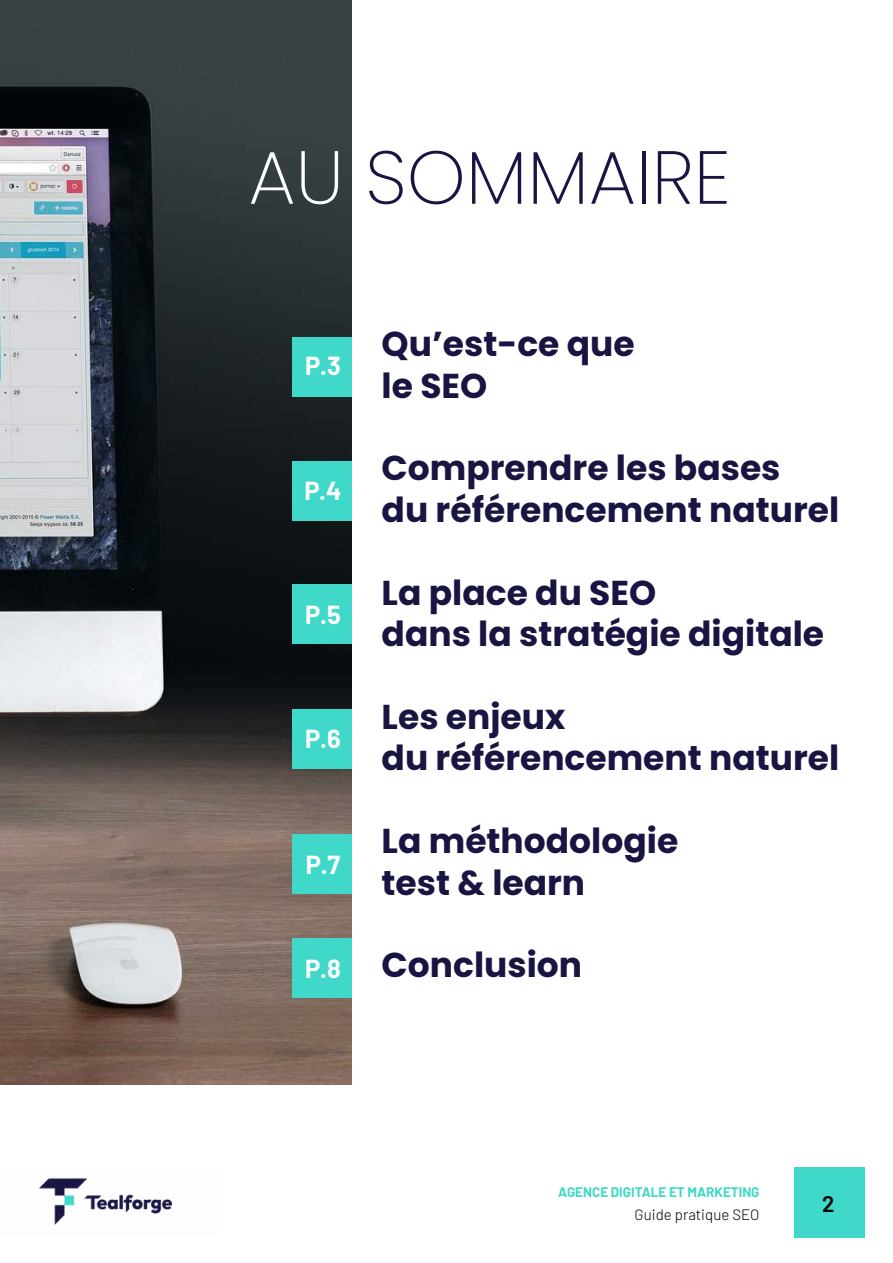
<style>
.page{position:relative;width:893px;height:1263px;background:#fff}
.page>*{position:absolute;margin:0;border:0;box-sizing:border-box;transform-origin:0 0}
.t1{font:200 75px "Poppins";color:#181543}
.t2{font:700 34.5px/41.4px "Poppins";color:#181543}
.t3{font:700 25.5px "Barlow";color:#fff}
.t4{font:600 22.5px "Barlow";color:#000}
.t5{font:300 15px "Barlow";color:#000}
.t6{font:700 13.5px "Barlow";color:#3fd8c9}
.s1{color:#fff}
</style>
<div class="page">
<div style="left:794px;top:1167px;width:70px;height:71px;background:#3fd8c9"></div>
<img style="left:39px;top:1177px;width:134px;height:48px">
<img style="left:0;top:0;width:352px;height:1084px">
<div style="left:292px;top:337px;width:60px;height:59px;background:#3fd8c9"></div>
<div style="left:292px;top:462px;width:60px;height:59px;background:#3fd8c9"></div>
<div style="left:292px;top:585px;width:60px;height:59px;background:#3fd8c9"></div>
<div style="left:292px;top:709px;width:60px;height:60px;background:#3fd8c9"></div>
<div style="left:292px;top:834px;width:60px;height:60px;background:#3fd8c9"></div>
<div style="left:292px;top:938px;width:60px;height:60px;background:#3fd8c9"></div>
<h1 class="t1" style="left:248px;top:134px;width:484px"><span class="s1">AU</span> SOMMAIRE</h1>
<p class="t3" style="left:305px;top:347px;width:37px">P.3</p>
<p class="t3" style="left:304px;top:472px;width:39px">P.4</p>
<p class="t3" style="left:305px;top:596px;width:37px">P.5</p>
<p class="t3" style="left:305px;top:720px;width:37px">P.6</p>
<p class="t3" style="left:306px;top:846px;width:36px">P.7</p>
<p class="t3" style="left:305px;top:949px;width:37px">P.8</p>
<p class="t2" style="left:382px;top:324px;width:255px">Qu’est-ce que le SEO</p>
<p class="t2" style="left:382px;top:448px;width:459px">Comprendre les bases<br>du référencement naturel</p>
<p class="t2" style="left:382px;top:572px;width:444px">La place du SEO<br>dans la stratégie digitale</p>
<p class="t2" style="left:382px;top:696px;width:459px">Les enjeux<br>du référencement naturel</p>
<p class="t2" style="left:382px;top:820px;width:298px">La méthodologie test &amp; learn</p>
<p class="t2" style="left:382px;top:945px;width:202px">Conclusion</p>
<p class="t6" style="left:558px;top:1182px;width:203px">AGENCE DIGITALE ET MARKETING</p>
<p class="t5" style="left:635px;top:1203px;width:126px">Guide pratique SEO</p>
<p class="t4" style="left:822px;top:1187px;width:14px">2</p>
</div>
